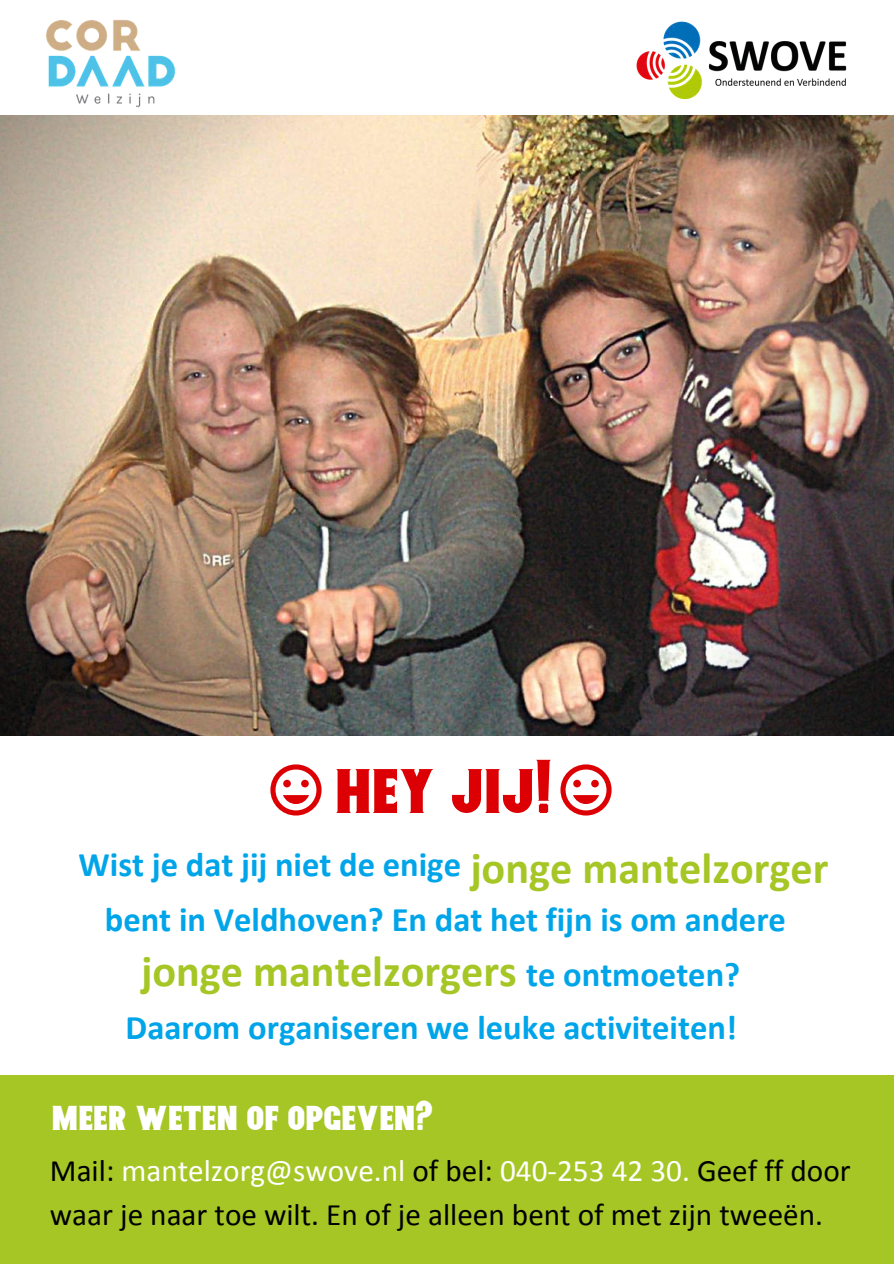
<style>
.page{position:relative;width:894px;height:1264px;background:#fff}
.page>*{position:absolute;margin:0;border:0;box-sizing:border-box;transform-origin:0 0}
.t1{font:62.4px "Nurjan";color:#dc0004}
.t2{font:700 44.25px "Calibri";color:#a5c625}
.t3{font:700 34.5px/55.1px "Calibri";color:#00a5e9}
.t4{font:700 34.5px "Calibri";color:#fff}
.t5{font:34.35px "Nurjan";color:#fff}
.t6{font:31.2px/43.7px "Calibri";color:#000}
.s1{color:#fff}
</style>
<div class="page">
<img style="left:0;top:115px;width:893px;height:620px">
<img style="left:602px;top:21px;width:276px;height:96px">
<img style="left:30px;top:20px;width:160px;height:107px">
<div style="left:0;top:1074px;width:893px;height:189px;background:#a5c625"></div>
<svg style="left:270px;top:764px;width:51px;height:51px"></svg>
<svg style="left:560px;top:764px;width:51px;height:51px"></svg>
<h1 class="t1" style="left:336px;top:766px;width:219px">HEY JIJ!</h1>
<p class="t2" style="left:470px;top:849px;width:359px">jonge mantelzorger</p>
<p class="t3" style="left:79px;top:840px;width:384px">Wist je dat jij niet de enige</p>
<p class="t4" style="left:711px;top:850px;width:103px">...........</p>
<p class="t3" style="left:526px;top:895px;width:261px;text-indent:-421px">bent in Veldhoven? En dat het fijn is om andere te ontmoeten?</p>
<p class="t2" style="left:141px;top:953px;width:377px">jonge mantelzorgers</p>
<p class="t3" style="left:126px;top:1002px;width:613px">Daarom organiseren we leuke activiteiten!</p>
<p class="t5" style="left:52px;top:1104px;width:383px">MEER WETEN OF OPGEVEN?</p>
<p class="t6" style="left:50px;top:1151px;width:802px">Mail: <span class="s1">mantelzorg@swove.nl</span> of bel: <span class="s1">040-253 42 30.</span> Geef ff door waar je naar toe wilt. En of je alleen bent of met zijn tweeën.</p>
</div>
